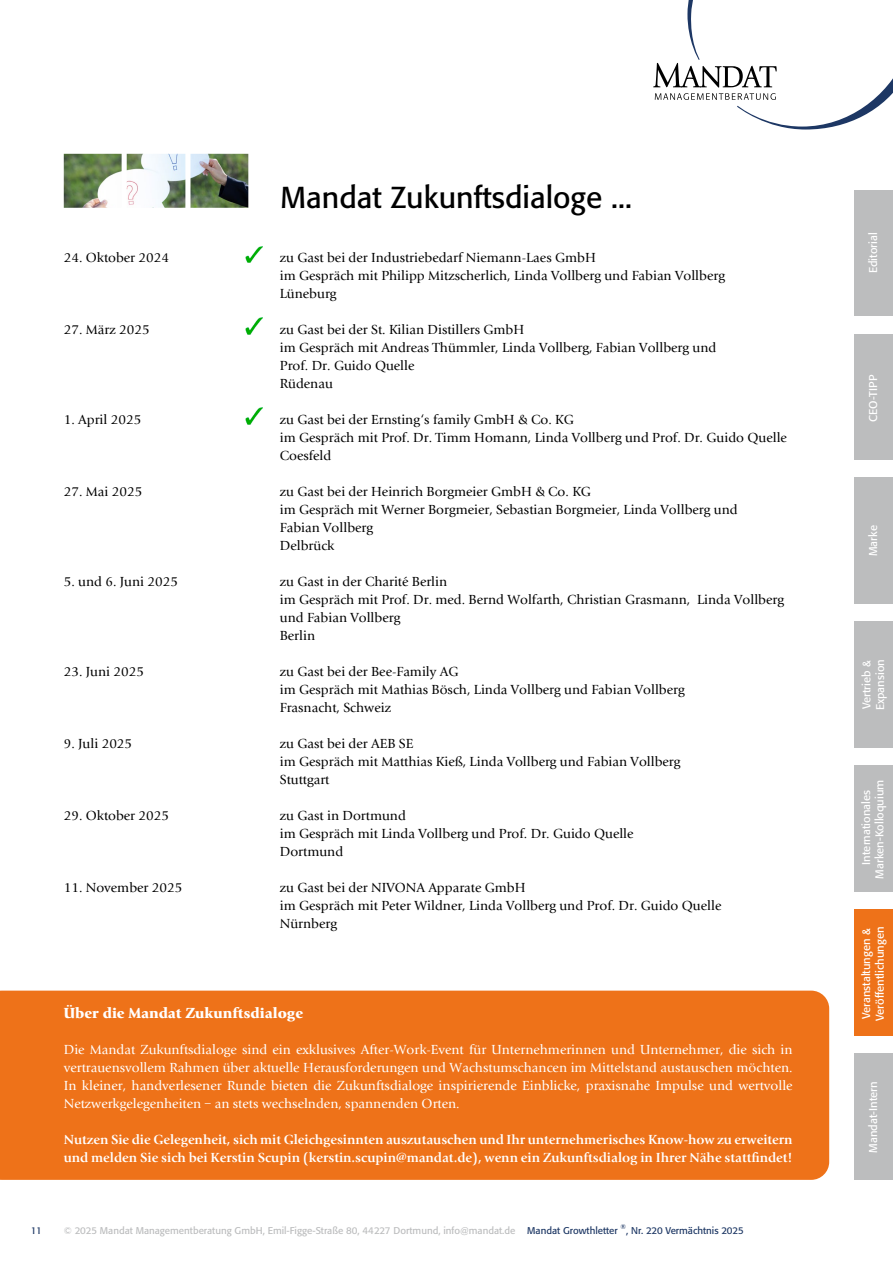
<style>
.page{position:relative;width:893px;height:1263px;background:#fff}
.page>*{position:absolute;margin:0;border:0;box-sizing:border-box;transform-origin:0 0}
.t1{font:30px "Formata";color:#000}
.t2{font:700 15px "Giovanni EF";color:#fff}
.t3{font:13.5px/18px "Giovanni EF";color:#000}
.t4{font:13.5px/18px "Giovanni EF";color:#fff;text-align:justify}
.t5{font:500 13.5px/18px "Giovanni EF";color:#fff}
.t6{font:11.25px/13.5px "Formata";color:#fff}
.t7{font:9.75px "Formata";color:#bcbdbe}
.t8{font:9.75px "Formata";color:#1d3764}
.t9{font:6.75px "Formata";color:#1d3764}
.s1{color:#1d3764}
</style>
<div class="page">
<div style="left:855px;top:478px;width:38px;height:126px;background:#bcbdbe"></div>
<div style="left:855px;top:190px;width:38px;height:125px;background:#bcbdbe"></div>
<div style="left:855px;top:766px;width:38px;height:126px;background:#bcbdbe"></div>
<div style="left:855px;top:1054px;width:38px;height:126px;background:#bcbdbe"></div>
<div style="left:855px;top:334px;width:38px;height:125px;background:#bcbdbe"></div>
<div style="left:855px;top:622px;width:38px;height:126px;background:#bcbdbe"></div>
<svg style="left:653px;top:0;width:240px;height:130px"></svg>
<img style="left:64px;top:154px;width:184px;height:54px">
<div style="left:855px;top:910px;width:38px;height:126px;background:#ee7219"></div>
<img style="left:246px;top:246px;width:16px;height:16px">
<div style="left:0;top:990px;width:829px;height:190px;background:#ee7219"></div>
<img style="left:246px;top:318px;width:16px;height:16px">
<img style="left:246px;top:408px;width:16px;height:16px">
<h1 class="t1" style="left:281px;top:179px;width:353px">Mandat Zukunftsdialoge ...</h1>
<p class="t3" style="left:64px;top:248px;width:107px">24. Oktober 2024</p>
<p class="t3" style="left:280px;top:248px;width:447px">zu Gast bei der Industriebedarf Niemann-Laes GmbH<br>im Gespräch mit Philipp Mitzscherlich, Linda Vollberg und Fabian Vollberg<br>Lüneburg</p>
<p class="t3" style="left:64px;top:320px;width:87px">27. März 2025</p>
<p class="t3" style="left:280px;top:320px;width:438px">zu Gast bei der St. Kilian Distillers GmbH<br>im Gespräch mit Andreas Thümmler, Linda Vollberg, Fabian Vollberg und Prof. Dr. Guido Quelle<br>Rüdenau</p>
<p class="t3" style="left:64px;top:410px;width:79px">1. April 2025</p>
<p class="t3" style="left:280px;top:410px;width:509px">zu Gast bei der Ernsting‘s family GmbH &amp; Co. KG<br>im Gespräch mit Prof. Dr. Timm Homann, Linda Vollberg und Prof. Dr. Guido Quelle<br>Coesfeld</p>
<p class="t3" style="left:64px;top:482px;width:80px">27. Mai 2025</p>
<p class="t3" style="left:280px;top:482px;width:459px">zu Gast bei der Heinrich Borgmeier GmbH &amp; Co. KG<br>im Gespräch mit Werner Borgmeier, Sebastian Borgmeier, Linda Vollberg und Fabian Vollberg<br>Delbrück</p>
<p class="t3" style="left:64px;top:572px;width:116px">5. und 6. Juni 2025</p>
<p class="t3" style="left:280px;top:572px;width:506px">zu Gast in der Charité Berlin<br>im Gespräch mit Prof. Dr. med. Bernd Wolfarth, Christian Grasmann, Linda Vollberg und Fabian Vollberg<br>Berlin</p>
<p class="t3" style="left:64px;top:662px;width:82px">23. Juni 2025</p>
<p class="t3" style="left:280px;top:662px;width:406px">zu Gast bei der Bee-Family AG<br>im Gespräch mit Mathias Bösch, Linda Vollberg und Fabian Vollberg<br>Frasnacht, Schweiz</p>
<p class="t3" style="left:64px;top:734px;width:70px">9. Juli 2025</p>
<p class="t3" style="left:280px;top:734px;width:402px">zu Gast bei der AEB SE<br>im Gespräch mit Matthias Kieß, Linda Vollberg und Fabian Vollberg<br>Stuttgart</p>
<p class="t3" style="left:64px;top:806px;width:107px">29. Oktober 2025</p>
<p class="t3" style="left:280px;top:806px;width:355px">zu Gast in Dortmund<br>im Gespräch mit Linda Vollberg und Prof. Dr. Guido Quelle<br>Dortmund</p>
<p class="t3" style="left:64px;top:878px;width:120px">11. November 2025</p>
<p class="t3" style="left:280px;top:878px;width:443px">zu Gast bei der NIVONA Apparate GmbH<br>im Gespräch mit Peter Wildner, Linda Vollberg und Prof. Dr. Guido Quelle<br>Nürnberg</p>
<p class="t2" style="left:64px;top:1004px;width:241px">Über die Mandat Zukunftsdialoge</p>
<p class="t4" style="left:64px;top:1040px;width:730px">Die Mandat Zukunftsdialoge sind ein exklusives After-Work-Event für Unternehmerinnen und Unternehmer, die sich in vertrauensvollem Rahmen über aktuelle Herausforderungen und Wachstumschancen im Mittelstand austauschen möchten.<br>In kleiner, handverlesener Runde bieten die Zukunftsdialoge inspirierende Einblicke, praxisnahe Impulse und wertvolle Netzwerkgelegenheiten – an stets wechselnden, spannenden Orten.</p>
<p class="t5" style="left:64px;top:1130px;width:730px">Nutzen Sie die Gelegenheit, sich mit Gleichgesinnten auszutauschen und Ihr unternehmerisches Know-how zu erweitern und melden Sie sich bei Kerstin Scupin (kerstin.scupin@mandat.de), wenn ein Zukunftsdialog in Ihrer Nähe stattfindet!</p>
<p class="t8" style="left:31px;top:1225px;width:12px">11</p>
<p class="t7" style="left:64px;top:1224px;width:555px">© 2025 Mandat Managementberatung GmbH, Emil-Figge-Straße 80, 44227 Dortmund, info@mandat.de <span class="s1">Mandat Growthletter</span></p>
<p class="t9" style="left:621px;top:1223px;width:7px">®</p>
<p class="t8" style="left:626px;top:1224px;width:119px">, Nr. 220 Vermächtnis 2025</p>
<p class="t6" style="left:866px;top:273px;width:42px;rotate:-90deg">Editorial</p>
<p class="t6" style="left:866px;top:422px;width:49px;rotate:-90deg">CEO-TIPP</p>
<p class="t6" style="left:866px;top:556px;width:32px;rotate:-90deg">Marke</p>
<p class="t6" style="left:860px;top:710px;width:53px;rotate:-90deg">Vertrieb &amp;<br>Expansion</p>
<p class="t6" style="left:859px;top:879px;width:101px;text-align:center;rotate:-90deg">Internationales<br>Marken-Kolloquium</p>
<p class="t6" style="left:859px;top:1021px;width:95px;rotate:-90deg">Veranstaltungen &amp;<br>Veröffentlichungen</p>
<p class="t6" style="left:866px;top:1152px;width:73px;rotate:-90deg">Mandat-Intern</p>
</div>
